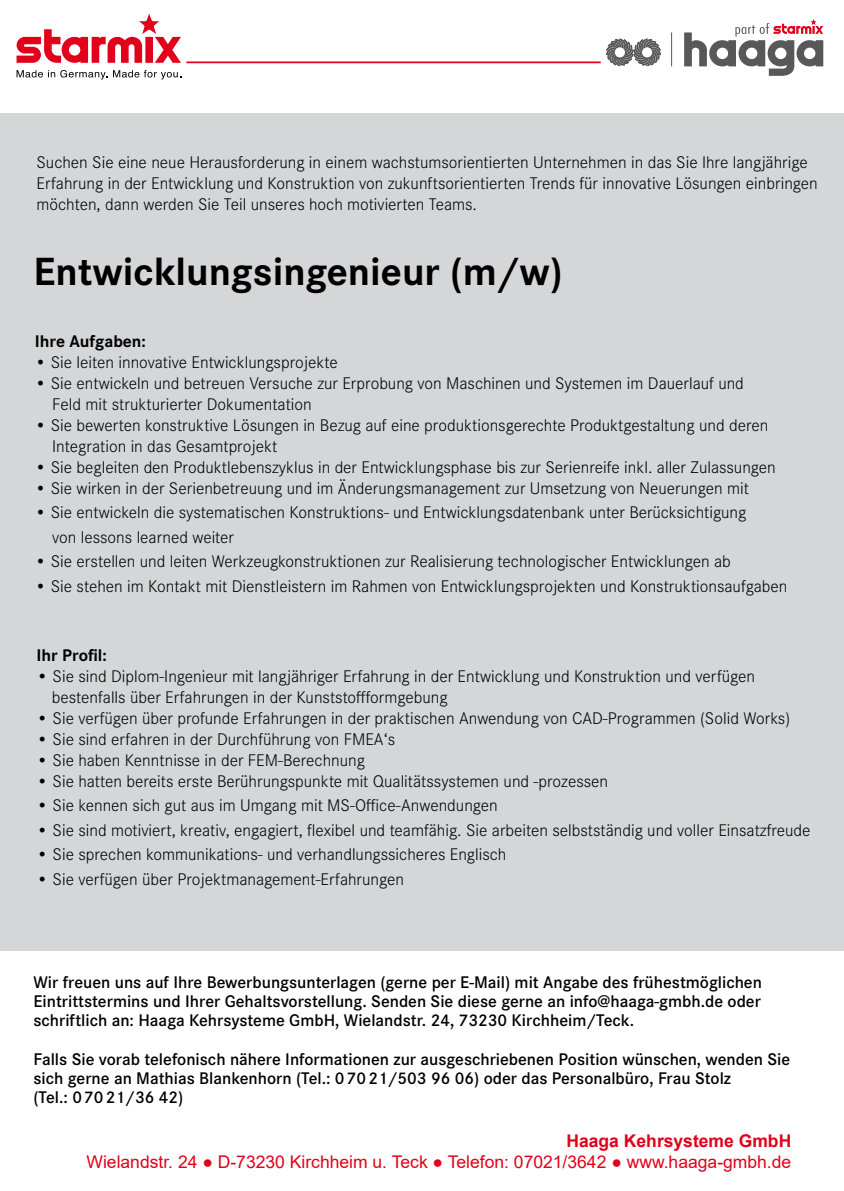
<style>
.page{position:relative;width:844px;height:1191px;background:#fff}
.page>*{position:absolute;margin:0;border:0;box-sizing:border-box;transform-origin:0 0}
.t1{font:700 40.77px "Corporate S";color:#000}
.t2{font:300 17.5px/21px "Corporate S";color:#000}
.t3{font:600 17.5px/19.2px "Corporate S";color:#000;text-align:justify}
.t4{font:17.5px "Arial";color:#e2001a}
.t5{font:700 17.5px "Corporate S";color:#000}
.t6{font:700 17.5px "Arial";color:#e2001a}
</style>
<div class="page">
<hr style="left:186px;top:61px;width:414px;height:2px;background:#e2001a">
<svg style="left:606px;top:38px;width:55px;height:29px"></svg>
<hr style="left:671px;top:32px;width:1px;height:34px;background:#58585a">
<svg style="left:684px;top:19px;width:139px;height:57px"></svg>
<div style="left:0;top:113px;width:843px;height:837px;background:#d5d6d7"></div>
<svg style="left:17px;top:70px;width:90px;height:9px"></svg>
<svg style="left:113px;top:70px;width:68px;height:9px"></svg>
<svg style="left:17px;top:14px;width:164px;height:49px"></svg>
<p class="t2" style="left:36px;top:152px;width:782px">Suchen Sie eine neue Herausforderung in einem wachstumsorientierten Unternehmen in das Sie Ihre langjährige<br>Erfahrung in der Entwicklung und Konstruktion von zukunftsorientierten Trends für innovative Lösungen einbringen möchten, dann werden Sie Teil unseres hoch motivierten Teams.</p>
<h1 class="t1" style="left:33px;top:248px;width:530px">Entwicklungsingenieur (m/w)</h1>
<p class="t5" style="left:35px;top:331px;width:113px">Ihre Aufgaben:</p>
<p class="t2" style="left:35px;top:351px;width:304px">• Sie leiten innovative Entwicklungsprojekte</p>
<p class="t2" style="left:52px;top:372px;width:693px;text-indent:-18px">• Sie entwickeln und betreuen Versuche zur Erprobung von Maschinen und Systemen im Dauerlauf und<br>Feld mit strukturierter Dokumentation</p>
<p class="t2" style="left:52px;top:414px;width:717px;text-indent:-18px">• Sie bewerten konstruktive Lösungen in Bezug auf eine produktionsgerechte Produktgestaltung und deren<br>Integration in das Gesamtprojekt</p>
<p class="t2" style="left:35px;top:456px;width:742px">• Sie begleiten den Produktlebenszyklus in der Entwicklungsphase bis zur Serienreife inkl. aller Zulassungen</p>
<p class="t2" style="left:35px;top:477px;width:715px">• Sie wirken in der Serienbetreuung und im Änderungsmanagement zur Umsetzung von Neuerungen mit</p>
<p class="t2" style="left:52px;top:500px;width:695px;line-height:24.5px;text-indent:-18px">• Sie entwickeln die systematischen Konstruktions- und Entwicklungsdatenbank unter Berücksichtigung von lessons learned weiter</p>
<p class="t2" style="left:35px;top:551px;width:697px">• Sie erstellen und leiten Werkzeugkonstruktionen zur Realisierung technologischer Entwicklungen ab</p>
<p class="t2" style="left:35px;top:575px;width:754px">• Sie stehen im Kontakt mit Dienstleistern im Rahmen von Entwicklungsprojekten und Konstruktionsaufgaben</p>
<p class="t5" style="left:36px;top:644px;width:72px">Ihr Profil:</p>
<p class="t2" style="left:52px;top:665px;width:704px;text-indent:-15px">• Sie sind Diplom-Ingenieur mit langjähriger Erfahrung in der Entwicklung und Konstruktion und verfügen bestenfalls über Erfahrungen in der Kunststoffformgebung</p>
<p class="t2" style="left:36px;top:707px;width:755px">• Sie verfügen über profunde Erfahrungen in der praktischen Anwendung von CAD-Programmen (Solid Works)</p>
<p class="t2" style="left:36px;top:728px;width:360px">• Sie sind erfahren in der Durchführung von FMEA‘s</p>
<p class="t2" style="left:36px;top:749px;width:330px">• Sie haben Kenntnisse in der FEM-Berechnung</p>
<p class="t2" style="left:36px;top:770px;width:573px">• Sie hatten bereits erste Berührungspunkte mit Qualitätssystemen und -prozessen</p>
<p class="t2" style="left:36px;top:795px;width:462px">• Sie kennen sich gut aus im Umgang mit MS-Office-Anwendungen</p>
<p class="t2" style="left:36px;top:819px;width:775px">• Sie sind motiviert, kreativ, engagiert, flexibel und teamfähig. Sie arbeiten selbstständig und voller Einsatzfreude</p>
<p class="t2" style="left:36px;top:844px;width:471px">• Sie sprechen kommunikations- und verhandlungssicheres Englisch</p>
<p class="t2" style="left:36px;top:868px;width:369px">• Sie verfügen über Projektmanagement-Erfahrungen</p>
<p class="t3" style="left:33px;top:972px;width:729px">Wir freuen uns auf Ihre Bewerbungsunterlagen (gerne per E-Mail) mit Angabe des frühestmöglichen Eintrittstermins und Ihrer Gehaltsvorstellung. Senden Sie diese gerne an info@haaga-gmbh.de oder schriftlich an: Haaga Kehrsysteme GmbH, Wielandstr. 24, 73230 Kirchheim/Teck.</p>
<p class="t3" style="left:33px;top:1049px;width:758px;text-align:left">Falls Sie vorab telefonisch nähere Informationen zur ausgeschriebenen Position wünschen, wenden Sie sich gerne an Mathias Blankenhorn (Tel.: 07021/503 96 06) oder das Personalbüro, Frau Stolz<br>(Tel.: 07021/36 42)</p>
<p class="t6" style="left:566px;top:1128px;width:226px">Haaga Kehrsysteme GmbH</p>
<p class="t4" style="left:86px;top:1149px;width:706px">Wielandstr. 24 ● D-73230 Kirchheim u. Teck ● Telefon: 07021/3642 ● www.haaga-gmbh.de</p>
</div>
